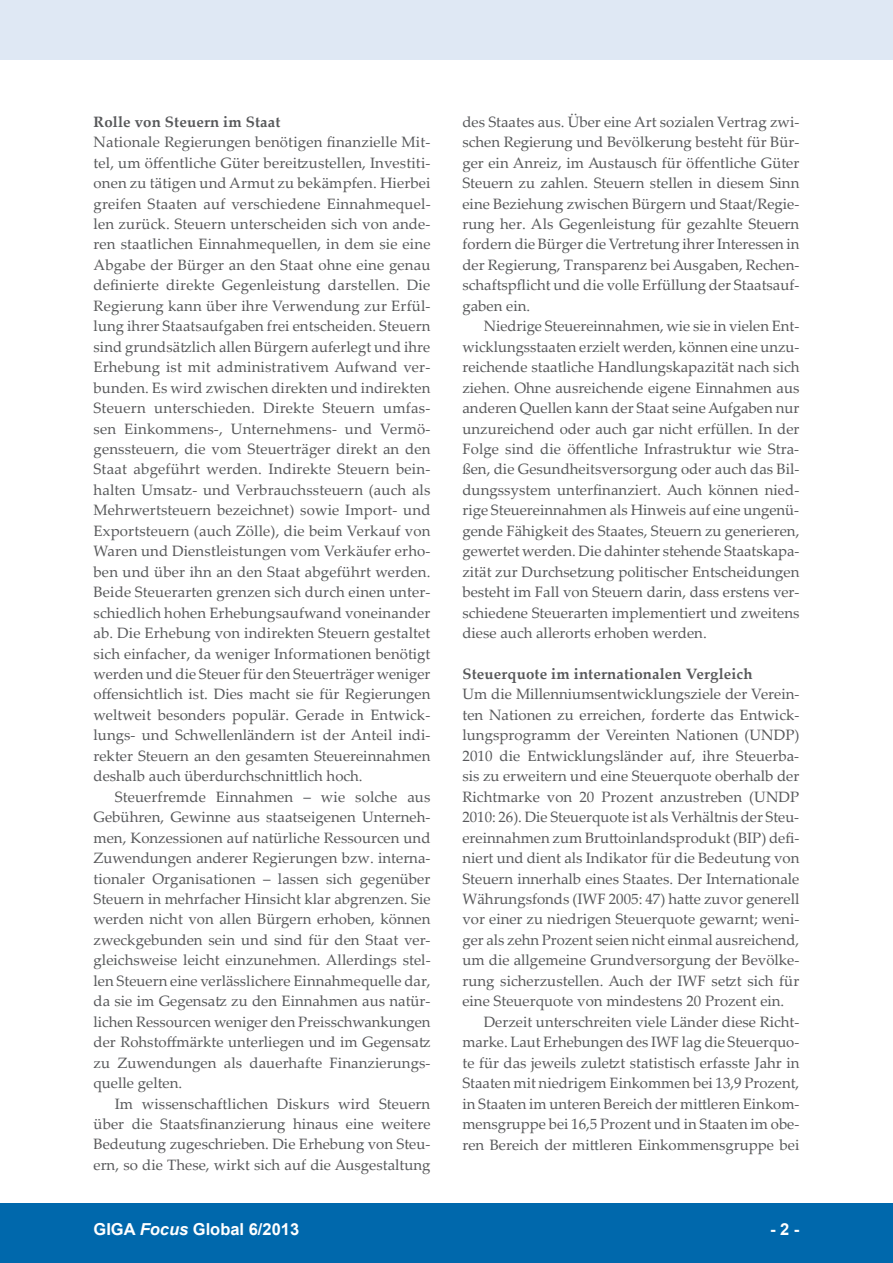
<style>
.page{position:relative;width:893px;height:1263px;background:#fff}
.page>*{position:absolute;margin:0;border:0;box-sizing:border-box;transform-origin:0 0}
.t1{font:700 16.5px "Arial";color:#fff}
.t2{font:15px/20.4px "Palatino Linotype";color:#57585a;text-align:justify}
.t3{font:700 15px "Palatino Linotype";letter-spacing:.01em;color:#57585a}
.s1{font-style:italic}
</style>
<div class="page">
<div style="left:0;top:1203px;width:893px;height:60px;background:#0068ac"></div>
<div style="left:0;top:0;width:893px;height:60px;background:#dfe8f4"></div>
<p class="t3" style="left:94px;top:111px;width:188px">Rolle von Steuern im Staat</p>
<p class="t2" style="left:94px;top:131px;width:339px">Nationale Regierungen benötigen finanzielle Mit&shy;tel, um öffentliche Güter bereitzustellen, Investiti&shy;onen zu tätigen und Armut zu bekämpfen. Hierbei greifen Staaten auf verschiedene Einnahmequel&shy;len zurück. Steuern unterscheiden sich von ande&shy;ren staatlichen Einnahmequellen, in dem sie eine Abgabe der Bürger an den Staat ohne eine genau definierte direkte Gegenleistung darstellen. Die Regierung kann über ihre Verwendung zur Erfül&shy;lung ihrer Staatsaufgaben frei entscheiden. Steuern sind grundsätzlich allen Bürgern auferlegt und ihre Erhebung ist mit administrativem Aufwand ver&shy;bunden. Es wird zwischen direkten und indirekten Steuern unterschieden. Direkte Steuern umfas&shy;sen Einkommens-, Unternehmens- und Vermö&shy;genssteuern, die vom Steuerträger direkt an den Staat abgeführt werden. Indirekte Steuern bein&shy;halten Umsatz- und Verbrauchssteuern (auch als Mehrwertsteuern bezeichnet) sowie Import- und Exportsteuern (auch Zölle), die beim Verkauf von Waren und Dienstleistungen vom Verkäufer erho&shy;ben und über ihn an den Staat abgeführt werden.<br>Beide Steuerarten grenzen sich durch einen unter&shy;schiedlich hohen Erhebungsaufwand voneinander ab. Die Erhebung von indirekten Steuern gestaltet sich einfacher, da weniger Informationen benötigt werden und die Steuer für den Steuerträger weniger offensichtlich ist. Dies macht sie für Regierungen weltweit besonders populär. Gerade in Entwick&shy;lungs- und Schwellenländern ist der Anteil indi&shy;rekter Steuern an den gesamten Steuereinnahmen deshalb auch überdurchschnittlich hoch.</p>
<p class="t2" style="left:94px;top:786px;width:339px;text-indent:21px">Steuerfremde Einnahmen ‒ wie solche aus Gebühren, Gewinne aus staatseigenen Unterneh&shy;men, Konzessionen auf natürliche Ressourcen und Zuwendungen anderer Regierungen bzw. interna&shy;tionaler Organisationen ‒ lassen sich gegenüber Steuern in mehrfacher Hinsicht klar abgrenzen. Sie werden nicht von allen Bürgern erhoben, können zweckgebunden sein und sind für den Staat ver&shy;gleichsweise leicht einzunehmen. Allerdings stel&shy;len Steuern eine verlässlichere Einnahmequelle dar, da sie im Gegensatz zu den Einnahmen aus natür&shy;lichen Ressourcen weniger den Preisschwankungen der Rohstoffmärkte unterliegen und im Gegensatz zu Zuwendungen als dauerhafte Finanzierungs&shy;quelle gelten.</p>
<p class="t2" style="left:94px;top:1093px;width:338px;text-indent:21px">Im wissenschaftlichen Diskurs wird Steuern über die Staatsfinanzierung hinaus eine weitere Bedeutung zugeschrieben. Die Erhebung von Steu&shy;ern, so die These, wirkt sich auf die Ausgestaltung</p>
<p class="t2" style="left:462px;top:111px;width:339px">des Staates aus. Über eine Art sozialen Vertrag zwi&shy;schen Regierung und Bevölkerung besteht für Bür&shy;ger ein Anreiz, im Austausch für öffentliche Güter Steuern zu zahlen. Steuern stellen in diesem Sinn eine Beziehung zwischen Bürgern und Staat/Regie&shy;rung her. Als Gegenleistung für gezahlte Steuern fordern die Bürger die Vertretung ihrer Interessen in der Regierung, Transparenz bei Ausgaben, Rechen&shy;schaftspflicht und die volle Erfüllung der Staatsauf&shy;gaben ein.</p>
<p class="t2" style="left:462px;top:315px;width:339px;text-indent:21px">Niedrige Steuereinnahmen, wie sie in vielen Ent&shy;wicklungsstaaten erzielt werden, können eine unzu&shy;reichende staatliche Handlungskapazität nach sich ziehen. Ohne ausreichende eigene Einnahmen aus anderen Quellen kann der Staat seine Aufgaben nur unzureichend oder auch gar nicht erfüllen. In der Folge sind die öffentliche Infrastruktur wie Stra&shy;ßen, die Gesundheitsversorgung oder auch das Bil&shy;dungssystem unterfinanziert. Auch können nied&shy;rige Steuereinnahmen als Hinweis auf eine ungenü&shy;gende Fähigkeit des Staates, Steuern zu generieren, gewertet werden. Die dahinter stehende Staatskapa&shy;zität zur Durchsetzung politischer Entscheidungen besteht im Fall von Steuern darin, dass erstens ver&shy;schiedene Steuerarten implementiert und zweitens diese auch allerorts erhoben werden.</p>
<p class="t3" style="left:462px;top:663px;width:292px">Steuerquote im internationalen Vergleich</p>
<p class="t2" style="left:462px;top:683px;width:339px">Um die Millenniumsentwicklungsziele der Verein&shy;ten Nationen zu erreichen, forderte das Entwick&shy;lungsprogramm der Vereinten Nationen (UNDP)<br>2010 die Entwicklungsländer auf, ihre Steuerba&shy;sis zu erweitern und eine Steuerquote oberhalb der Richtmarke von 20 Prozent anzustreben (UNDP 2010: 26). Die Steuerquote ist als Verhältnis der Steu&shy;ereinnahmen zum Bruttoinlandsprodukt (BIP) defi&shy;niert und dient als Indikator für die Bedeutung von Steuern innerhalb eines Staates. Der Internationale Währungsfonds (IWF 2005: 47) hatte zuvor generell vor einer zu niedrigen Steuerquote gewarnt; weni&shy;ger als zehn Prozent seien nicht einmal ausreichend, um die allgemeine Grundversorgung der Bevölke&shy;rung sicherzustellen. Auch der IWF setzt sich für eine Steuerquote von mindestens 20 Prozent ein.</p>
<p class="t2" style="left:462px;top:1011px;width:339px;text-indent:21px">Derzeit unterschreiten viele Länder diese Richt&shy;marke. Laut Erhebungen des IWF lag die Steuerquo&shy;te für das jeweils zuletzt statistisch erfasste Jahr in Staaten mit niedrigem Einkommen bei 13,9 Prozent, in Staaten im unteren Bereich der mittleren Einkom&shy;mensgruppe bei 16,5 Prozent und in Staaten im obe&shy;ren Bereich der mittleren Einkommensgruppe bei</p>
<p class="t1" style="left:94px;top:1218px;width:207px">GIGA <span class="s1">Focus</span> Global 6/2013</p>
<p class="t1" style="left:770px;top:1218px;width:31px">- 2 -</p>
</div>
